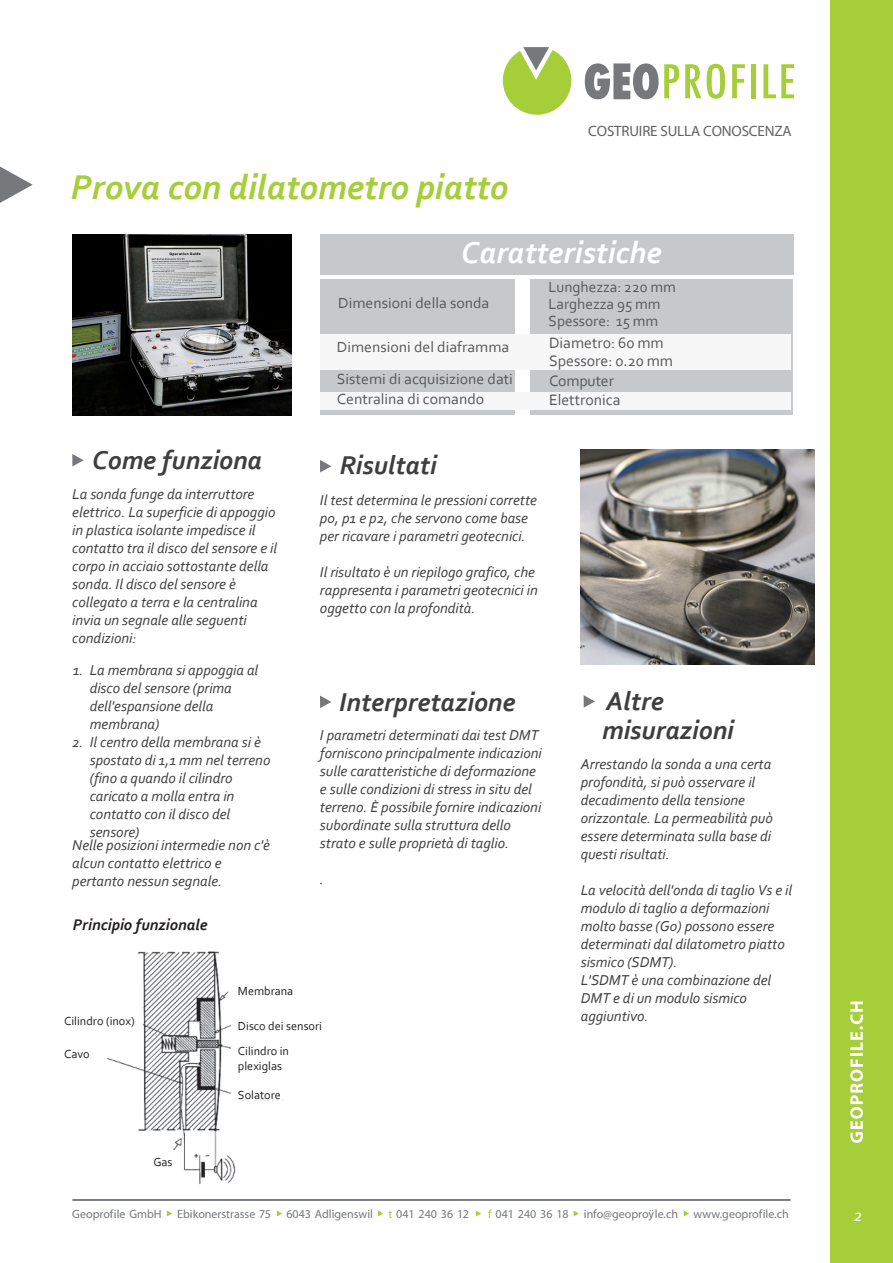
<style>
.page{position:relative;width:893px;height:1263px;background:#fff}
.page>*{position:absolute;margin:0;border:0;box-sizing:border-box;transform-origin:0 0}
.t1{font:italic 700 36px "Corbel";color:#a6ce39}
.t2{font:italic 700 31.65px "Corbel";color:#fff}
.t3{font:italic 700 27px/28.5px "Corbel";color:#3e3e3f}
.t4{font:italic 18px "Corbel";color:#fff}
.t5{font:italic 700 16.2px "Corbel";color:#231f20}
.t6{font:15.75px/18px "Corbel";color:#57585a}
.t7{font:15.3px/16.8px "Corbel";color:#57585a}
.t8{font:italic 15px/18px "Corbel";color:#3e3e3f}
.t9{font:15px "Myriad Pro";letter-spacing:-.01em;color:#626262}
.t10{font:12.3px/25.2px "Corbel";color:#231f20}
.t11{font:12px "Myriad Pro";color:#76787b}
.s1{color:#a6ce39}
</style>
<div class="page">
<hr style="left:73px;top:1199px;width:717px;height:2px;background:#76787b">
<svg style="left:72px;top:454px;width:12px;height:12px"></svg>
<div style="left:531px;top:279px;width:262px;height:136px;background:#c7c8ca"></div>
<div style="left:320px;top:279px;width:194px;height:136px;background:#c7c8ca"></div>
<div style="left:320px;top:235px;width:474px;height:40px;background:#c7c8ca"></div>
<div style="left:320px;top:334px;width:470px;height:18px;background:#f7f7f8"></div>
<div style="left:320px;top:352px;width:470px;height:18px;background:#f7f7f8"></div>
<div style="left:320px;top:392px;width:470px;height:18px;background:#f7f7f8"></div>
<svg style="left:0;top:167px;width:33px;height:36px"></svg>
<div style="left:830px;top:0;width:63px;height:1263px;background:#a6ce39"></div>
<svg style="left:167px;top:1210px;width:5px;height:6px"></svg>
<svg style="left:277px;top:1210px;width:5px;height:6px"></svg>
<svg style="left:378px;top:1210px;width:5px;height:6px"></svg>
<svg style="left:476px;top:1210px;width:5px;height:6px"></svg>
<svg style="left:574px;top:1210px;width:5px;height:6px"></svg>
<svg style="left:684px;top:1210px;width:5px;height:6px"></svg>
<svg style="left:850px;top:1001px;width:13px;height:142px"></svg>
<svg style="left:320px;top:460px;width:11px;height:12px"></svg>
<svg style="left:320px;top:695px;width:11px;height:13px"></svg>
<img style="left:107px;top:951px;width:177px;height:234px">
<div style="left:48px;top:1010px;width:89px;height:22px;background:#fff"></div>
<div style="left:233px;top:973px;width:78px;height:126px;background:#fff"></div>
<div style="left:126px;top:1150px;width:55px;height:22px;background:#fff"></div>
<svg style="left:584px;top:695px;width:11px;height:13px"></svg>
<img style="left:581px;top:449px;width:234px;height:216px">
<img style="left:72px;top:235px;width:219px;height:180px">
<svg style="left:585px;top:63px;width:94px;height:36px"></svg>
<svg style="left:685px;top:64px;width:16px;height:34px"></svg>
<svg style="left:707px;top:64px;width:18px;height:35px"></svg>
<svg style="left:732px;top:64px;width:13px;height:34px"></svg>
<div style="left:751px;top:64px;width:5px;height:34px;background:#a6ce39"></div>
<svg style="left:763px;top:64px;width:31px;height:34px"></svg>
<svg style="left:503px;top:47px;width:68px;height:68px"></svg>
<h1 class="t1" style="left:71px;top:165px;width:439px">Prova con dilatometro piatto</h1>
<p class="t9" style="left:588px;top:121px;width:205px">COSTRUIRE SULLA CONOSCENZA</p>
<h2 class="t2" style="left:461px;top:233px;width:202px">Caratteristiche</h2>
<p class="t7" style="left:338px;top:294px;width:153px">Dimensioni della sonda</p>
<p class="t7" style="left:337px;top:331px;width:178px;line-height:32.2px">Dimensioni del diaframma<br>Sistemi di acquisizione dati</p>
<p class="t7" style="left:337px;top:390px;width:149px">Centralina di comando</p>
<p class="t7" style="left:549px;top:278px;width:129px">Lunghezza: 220 mm<br>Larghezza 95 mm<br>Spessore: 15 mm</p>
<p class="t6" style="left:549px;top:333px;width:125px">Diametro: 60 mm<br>Spessore: 0.20 mm</p>
<p class="t6" style="left:549px;top:370px;width:73px;line-height:19.5px">Computer<br>Elettronica</p>
<h3 class="t3" style="left:92px;top:446px;width:171px">Come funziona</h3>
<p class="t8" style="left:72px;top:484px;width:206px">La sonda funge da interruttore elettrico. La superficie di appoggio in plastica isolante impedisce il contatto tra il disco del sensore e il corpo in acciaio sottostante della sonda. Il disco del sensore è collegato a terra e la centralina invia un segnale alle seguenti condizioni:</p>
<p class="t8" style="left:90px;top:661px;width:170px;text-indent:-17px">1. La membrana si appoggia al disco del sensore (prima dell'espansione della membrana)</p>
<p class="t8" style="left:90px;top:733px;width:182px;text-indent:-18px">2. Il centro della membrana si è spostato di 1,1 mm nel terreno (fino a quando il cilindro caricato a molla entra in contatto con il disco del sensore)</p>
<p class="t8" style="left:72px;top:835px;width:199px">Nelle posizioni intermedie non c'è alcun contatto elettrico e pertanto nessun segnale.</p>
<p class="t5" style="left:73px;top:914px;width:136px">Principio funzionale</p>
<h3 class="t3" style="left:340px;top:450px;width:98px">Risultati</h3>
<p class="t8" style="left:320px;top:491px;width:218px">Il test determina le pressioni corrette p0, p1 e p2, che servono come base per ricavare i parametri geotecnici.</p>
<p class="t8" style="left:320px;top:563px;width:219px">Il risultato è un riepilogo grafico, che rappresenta i parametri geotecnici in oggetto con la profondità.</p>
<h3 class="t3" style="left:339px;top:687px;width:178px">Interpretazione</h3>
<p class="t8" style="left:320px;top:726px;width:223px">I parametri determinati dai test DMT forniscono principalmente indicazioni sulle caratteristiche di deformazione e sulle condizioni di stress in situ del terreno. È possibile fornire indicazioni subordinate sulla struttura dello strato e sulle proprietà di taglio.</p>
<p class="t8" style="left:320px;top:870px;width:5px">.</p>
<p class="t10" style="left:64px;top:1008px;width:72px">Cilindro (inox)</p>
<p class="t10" style="left:64px;top:1041px;width:27px">Cavo</p>
<p class="t10" style="left:153px;top:1149px;width:21px">Gas</p>
<p class="t10" style="left:238px;top:978px;width:57px">Membrana</p>
<p class="t10" style="left:238px;top:1013px;width:86px">Disco dei sensori<br>Cilindro in</p>
<p class="t10" style="left:238px;top:1053px;width:46px">plexiglas</p>
<p class="t10" style="left:238px;top:1082px;width:45px">Solatore</p>
<h3 class="t3" style="left:602px;top:686px;width:133px">Altre misurazioni</h3>
<p class="t8" style="left:581px;top:754px;width:194px">Arrestando la sonda a una certa profondità, si può osservare il decadimento della tensione orizzontale. La permeabilità può essere determinata sulla base di questi risultati.</p>
<p class="t8" style="left:581px;top:880px;width:213px">La velocità dell'onda di taglio Vs e il modulo di taglio a deformazioni molto basse (G0) possono essere determinati dal dilatometro piatto sismico (SDMT).<br>L'SDMT è una combinazione del<br>DMT e di un modulo sismico aggiuntivo.</p>
<p class="t11" style="left:72px;top:1206px;width:91px">Geoprofile GmbH</p>
<p class="t11" style="left:177px;top:1206px;width:95px">Ebikonerstrasse 75</p>
<p class="t11" style="left:286px;top:1206px;width:88px">6043 Adligenswil</p>
<p class="t11" style="left:388px;top:1206px;width:82px"><span class="s1">t</span> 041 240 36 12</p>
<p class="t11" style="left:488px;top:1206px;width:82px"><span class="s1">f</span> 041 240 36 18</p>
<p class="t11" style="left:584px;top:1206px;width:96px">info@geoproÿle.ch</p>
<p class="t11" style="left:693px;top:1206px;width:97px">www.geoprofile.ch</p>
<p class="t4" style="left:853px;top:1204px;width:11px">2</p>
</div>
